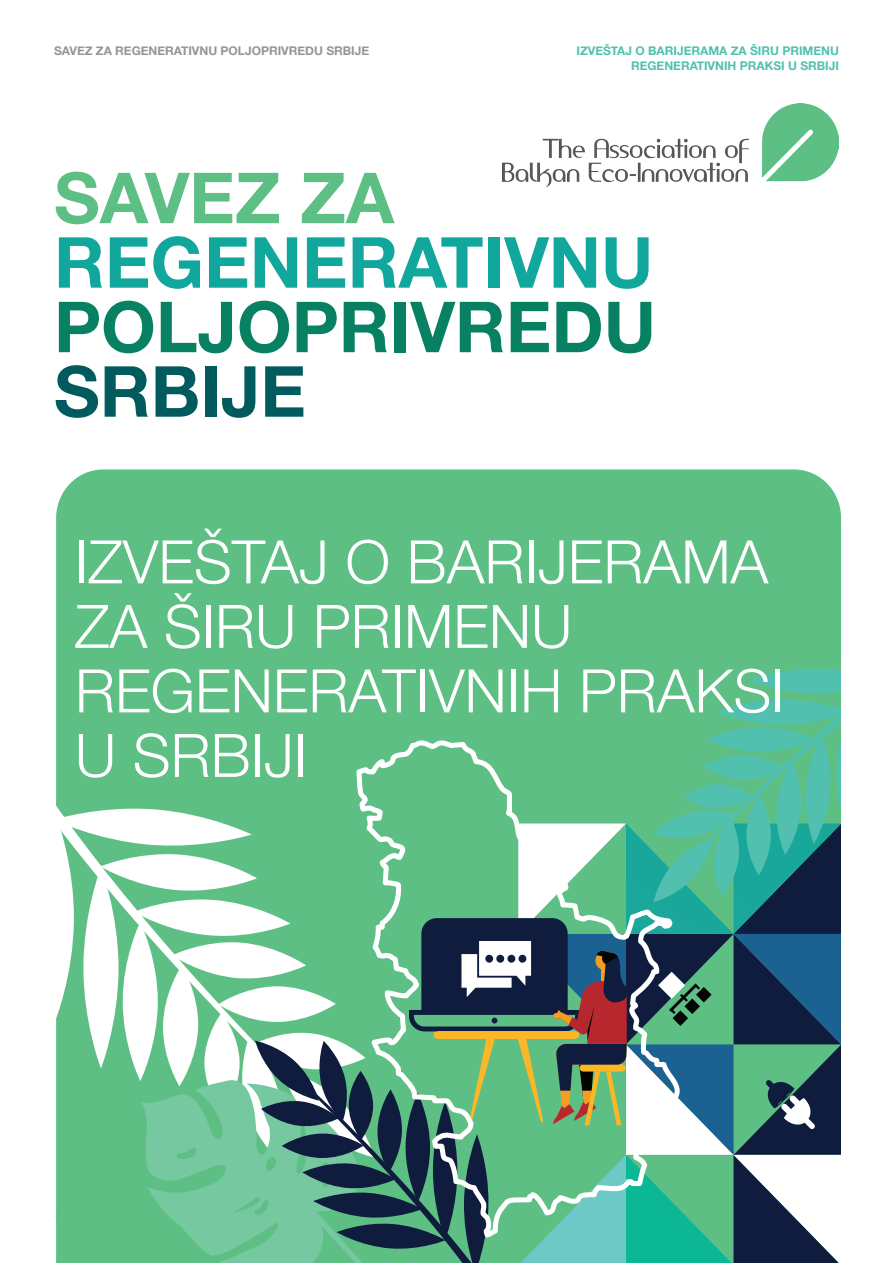
<style>
.page{position:relative;width:893px;height:1263px;background:#fff}
.page>*{position:absolute;margin:0;border:0;box-sizing:border-box;transform-origin:0 0}
.t1{font:700 70.5px/64.5px "Helvetica Neue";color:#12a79d}
.t2{font:700 70.5px "Helvetica Neue";color:#5ebf85}
.t3{font:700 70.5px "Helvetica Neue";color:#015a5e}
.t4{font:300 60px "Helvetica Neue";color:#fff}
.t5{font:700 12px/14.4px "Helvetica Neue";color:#51c0af;text-align:right}
.t6{font:700 12px "Helvetica Neue";color:#939598}
.s1{color:#088162}
</style>
<div class="page">
<div style="left:56px;top:469px;width:785px;height:199px;background:#5ebf85"></div>
<img style="left:503px;top:103px;width:336px;height:83px">
<svg style="left:56px;top:668px;width:785px;height:595px;background:#69ae90"></svg>
<svg style="left:747px;top:668px;width:138px;height:26px;background:#53bfa7"></svg>
<div style="left:841px;top:484px;width:52px;height:779px;background:#fff"></div>
<p class="t6" style="left:54px;top:41px;width:317px">SAVEZ ZA REGENERATIVNU POLJOPRIVREDU SRBIJE</p>
<p class="t5" style="left:576px;top:44px;width:264px">IZVEŠTAJ O BARIJERAMA ZA ŠIRU PRIMENU<br>REGENERATIVNIH PRAKSI U SRBIJI</p>
<p class="t2" style="left:54px;top:143px;width:342px">SAVEZ ZA</p>
<p class="t1" style="left:54px;top:232px;width:603px">REGENERATIVNU<br><span class="s1">POLJOPRIVREDU</span></p>
<p class="t3" style="left:54px;top:336px;width:253px">SRBIJE</p>
<p class="t4" style="left:75px;top:513px;width:695px">IZVEŠTAJ O BARIJERAMA</p>
<p class="t4" style="left:75px;top:578px;width:499px">ZA ŠIRU PRIMENU</p>
<p class="t4" style="left:75px;top:642px;width:711px">REGENERATIVNIH PRAKSI</p>
<p class="t4" style="left:75px;top:707px;width:234px">U SRBIJI</p>
</div>
